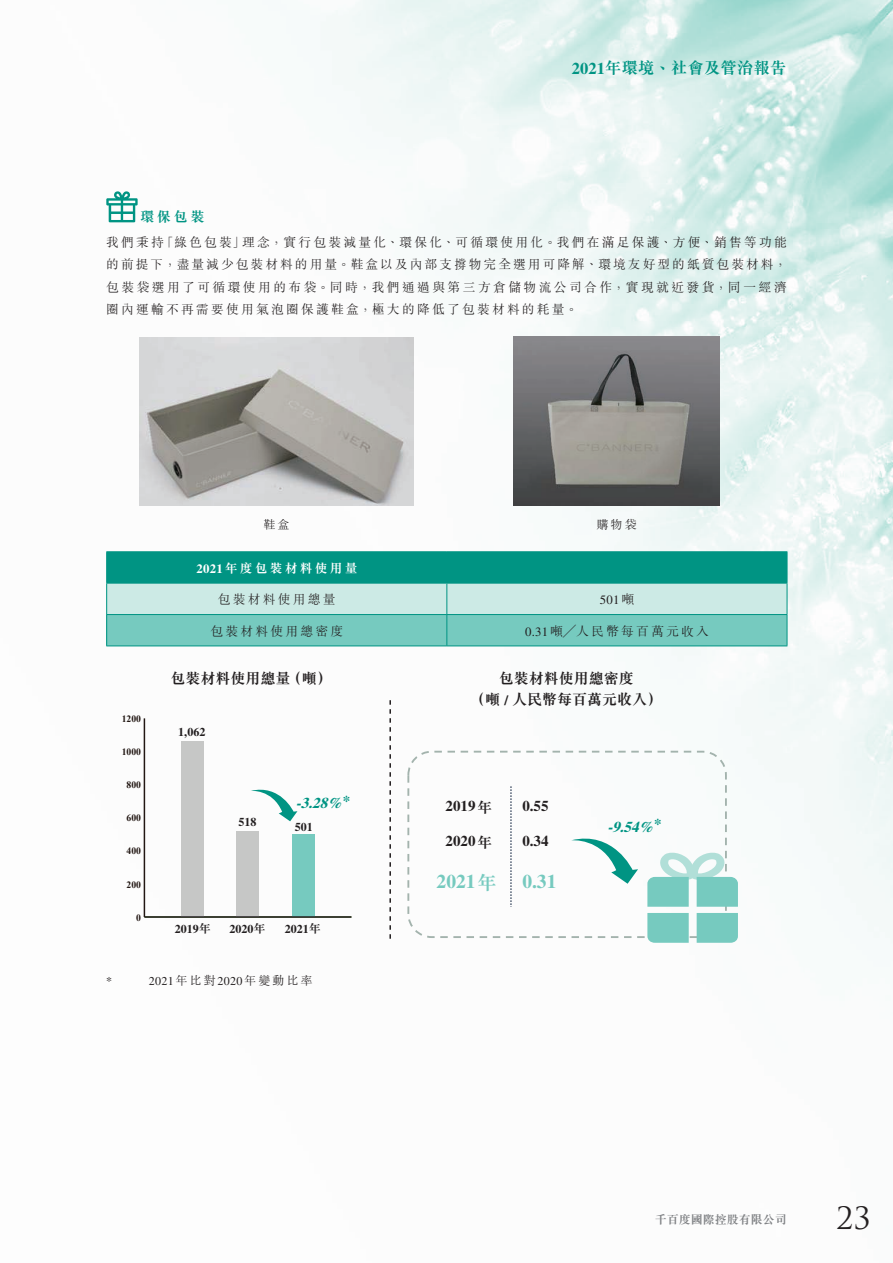
<style>
.page{position:relative;width:893px;height:1263px;background:#fff}
.page>*{position:absolute;margin:0;border:0;box-sizing:border-box;transform-origin:0 0}
.t1{font:30px "Trajan Pro 3";color:#231f20}
.t2{font:700 19.5px "Times LT Std";color:#76cabf}
.t3{font:700 19.5px "M Sung HK";color:#76cabf}
.t4{font:700 16.5px "M Sung HK";color:#009483}
.t5{font:700 15px/21px "M Sung HK";color:#231f20;text-align:center}
.t6{font:700 15px "Times LT Std";color:#231f20}
.t7{font:italic 700 15px "Times LT Std";color:#009483}
.t8{font:700 15px "Times LT Std";color:#009483}
._01_Heading_1{font:700 14.25px "M Sung HK";color:#009483}
._00_Body_text{font:300 12.75px/22.5px "M Sung HK";letter-spacing:.175em;color:#231f20;text-align:justify}
._50_Table_Body{font:300 12.75px "M Sung HK";letter-spacing:.175em;color:#231f20}
._50_Table_Body-2{font:700 12.75px "M Sung HK";letter-spacing:.175em;color:#fff}
._50_Table_Body-3{font:12.75px "Times LT Std";color:#231f20}
.t9{font:700 12px "Times LT Std";color:#231f20}
._10_Notes_text{font:12px "Times LT Std";letter-spacing:.025em;color:#231f20}
.t10{font:700 12px "M Sung HK";color:#808285}
._10_Notes_text-2{font:300 12px "M Sung HK";color:#231f20}
.t11{font:700 9.75px "Times New Roman";color:#221713}
.s1{font-family:"Times LT Std"}
.s2{font-family:"M Sung HK";font-weight:300}
.s3{font-family:"Times LT Std";font-weight:400}
.s4{font-family:"M Sung HK"}
</style>
<div class="page">
<img style="left:106px;top:0;width:787px;height:943px">
<svg style="left:106px;top:191px;width:32px;height:31px"></svg>
<img style="left:140px;top:337px;width:273px;height:168px">
<img style="left:514px;top:337px;width:205px;height:168px">
<div style="left:107px;top:552px;width:680px;height:31px;background:#009483"></div>
<div style="left:107px;top:583px;width:340px;height:31px;background:#cceae5"></div>
<div style="left:447px;top:583px;width:340px;height:31px;background:#cceae5"></div>
<div style="left:107px;top:614px;width:340px;height:32px;background:#76cabf"></div>
<div style="left:447px;top:614px;width:340px;height:32px;background:#76cabf"></div>
<hr style="left:106px;top:551px;width:341px;height:1px;background:#009483">
<hr style="left:106px;top:552px;width:1px;height:31px;background:#009483">
<hr style="left:447px;top:551px;width:340px;height:1px;background:#009483">
<hr style="left:787px;top:552px;width:1px;height:31px;background:#009483">
<hr style="left:106px;top:583px;width:341px;height:1px;background:#009483">
<hr style="left:106px;top:583px;width:1px;height:31px;background:#009483">
<hr style="left:447px;top:583px;width:340px;height:1px;background:#009483">
<hr style="left:446px;top:583px;width:1px;height:31px;background:#009483">
<hr style="left:787px;top:583px;width:1px;height:31px;background:#009483">
<hr style="left:106px;top:614px;width:341px;height:1px;background:#009483">
<hr style="left:106px;top:615px;width:1px;height:30px;background:#009483">
<hr style="left:447px;top:614px;width:340px;height:1px;background:#009483">
<hr style="left:446px;top:615px;width:1px;height:30px;background:#009483">
<hr style="left:787px;top:615px;width:1px;height:30px;background:#009483">
<hr style="left:106px;top:645px;width:341px;height:1px;background:#009483">
<hr style="left:447px;top:645px;width:340px;height:1px;background:#009483">
<svg style="left:389px;top:700px;width:2px;height:243px"></svg>
<hr style="left:144px;top:718px;width:1px;height:199px;background:#221713">
<div style="left:292px;top:834px;width:22px;height:83px;background:#76cabf"></div>
<div style="left:237px;top:831px;width:22px;height:86px;background:#c6c7c6"></div>
<div style="left:182px;top:741px;width:22px;height:176px;background:#c6c7c6"></div>
<hr style="left:144px;top:916px;width:207px;height:2px;background:#231f20">
<svg style="left:250px;top:784px;width:47px;height:37px"></svg>
<svg style="left:571px;top:830px;width:67px;height:54px"></svg>
<div style="left:407px;top:751px;width:320px;height:187px;border:2px dashed #a3b3ad;border-radius:23px"></div>
<svg style="left:510px;top:786px;width:2px;height:121px"></svg>
<svg style="left:697px;top:913px;width:41px;height:30px"></svg>
<svg style="left:647px;top:853px;width:91px;height:54px"></svg>
<svg style="left:647px;top:913px;width:42px;height:30px"></svg>
<p class="t4" style="left:572px;top:60px;width:216px"><span class="s1">2021</span>年環境、社會及管治報告</p>
<p class="_01_Heading_1" style="left:140px;top:209px;width:66px">環保包裝</p>
<p class="_00_Body_text" style="left:106px;top:230px;width:682px">我們秉持「綠色包裝」理念，實行包裝減量化、環保化、可循環使用化。我們在滿足保護、方便、銷售等功能的前提下，盡量減少包裝材料的用量。鞋盒以及內部支撐物完全選用可降解、環境友好型的紙質包裝材料，包裝袋選用了可循環使用的布袋。同時，我們通過與第三方倉儲物流公司合作，實現就近發貨，同一經濟圈內運輸不再需要使用氣泡圈保護鞋盒，極大的降低了包裝材料的耗量。</p>
<p class="_10_Notes_text-2" style="left:263px;top:516px;width:28px">鞋盒</p>
<p class="_10_Notes_text-2" style="left:596px;top:516px;width:42px">購物袋</p>
<p class="_50_Table_Body-2" style="left:196px;top:562px;width:162px"><span class="s1">2021</span>年度包裝材料使用量</p>
<p class="_50_Table_Body" style="left:218px;top:591px;width:119px">包裝材料使用總量</p>
<p class="_50_Table_Body-3" style="left:600px;top:593px;width:36px">501<span class="s2">噸</span></p>
<p class="_50_Table_Body" style="left:210px;top:622px;width:134px">包裝材料使用總密度</p>
<p class="_50_Table_Body" style="left:525px;top:622px;width:185px"><span class="s3">0.31</span>噸╱人民幣每百萬元收入</p>
<p class="t11" style="left:122px;top:712px;width:21px">1200</p>
<p class="t11" style="left:122px;top:745px;width:21px">1000</p>
<p class="t11" style="left:127px;top:778px;width:16px">800</p>
<p class="t11" style="left:127px;top:811px;width:16px">600</p>
<p class="t11" style="left:127px;top:844px;width:16px">400</p>
<p class="t11" style="left:127px;top:877px;width:16px">200</p>
<p class="t11" style="left:136px;top:910px;width:6px">0</p>
<p class="t5" style="left:171px;top:668px;width:163px">包裝材料使用總量（噸）</p>
<p class="t9" style="left:178px;top:725px;width:28px">1,062</p>
<p class="t9" style="left:238px;top:815px;width:19px">518</p>
<p class="t8" style="left:343px;top:791px;width:9px">*</p>
<p class="t7" style="left:296px;top:794px;width:52px">-3.28%</p>
<p class="t9" style="left:295px;top:820px;width:19px">501</p>
<p class="t9" style="left:175px;top:921px;width:37px">2019<span class="s4">年</span></p>
<p class="t9" style="left:229px;top:921px;width:37px">2020<span class="s4">年</span></p>
<p class="t9" style="left:285px;top:921px;width:37px">2021<span class="s4">年</span></p>
<p class="_10_Notes_text" style="left:106px;top:974px;width:7px">*</p>
<p class="_10_Notes_text" style="left:149px;top:974px;width:165px">2021<span class="s2">年比對</span>2020<span class="s2">年變動比率</span></p>
<p class="t5" style="left:470px;top:668px;width:193px">包裝材料使用總密度<br>（噸 / 人民幣每百萬元收入）</p>
<p class="t5" style="left:477px;top:797px;width:16px">年</p>
<p class="t5" style="left:477px;top:831px;width:16px">年</p>
<p class="t3" style="left:477px;top:873px;width:21px">年</p>
<p class="t6" style="left:446px;top:797px;width:31px">2019</p>
<p class="t6" style="left:446px;top:832px;width:31px">2020</p>
<p class="t6" style="left:522px;top:797px;width:28px">0.55</p>
<p class="t6" style="left:522px;top:832px;width:28px">0.34</p>
<p class="t2" style="left:437px;top:869px;width:40px">2021</p>
<p class="t2" style="left:522px;top:869px;width:36px">0.31</p>
<p class="t8" style="left:654px;top:815px;width:9px">*</p>
<p class="t7" style="left:607px;top:818px;width:52px">-9.54%</p>
<p class="t10" style="left:655px;top:1213px;width:134px">千百度國際控股有限公司</p>
<h1 class="t1" style="left:836px;top:1197px;width:36px">23</h1>
</div>
